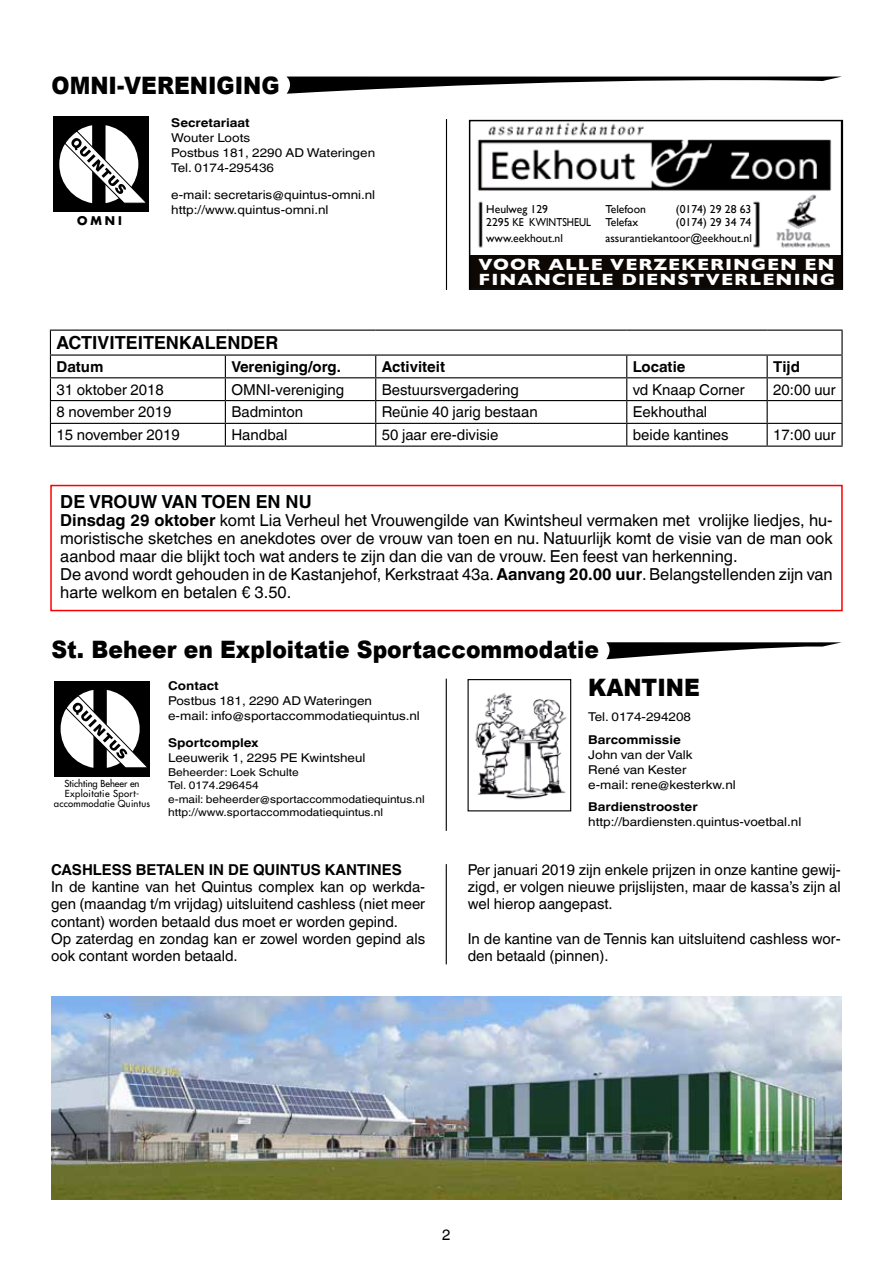
<style>
.page{position:relative;width:893px;height:1263px;background:#fff}
.page>*{position:absolute;margin:0;border:0;box-sizing:border-box;transform-origin:0 0}
.t1{font:900 24px/37.3px "Arial";color:#000;scale:.91 1}
.t2{font:700 18px "Helvetica World";color:#000}
.t3{font:16.5px/18px "Helvetica World";color:#000}
.t4{font:700 16.5px/15.1px "Gill Sans";letter-spacing:.06em;color:#fff;scale:1.13 1}
.t5{font:15px/17.2px "Helvetica World";color:#000}
.t6{font:700 15px "Helvetica World";color:#000}
.t7{font:12.15px/15px "Helvetica World";color:#000;scale:1.11 1}
.t8{font:700 12.15px "Helvetica World";color:#000;scale:1.11 1}
.t9{font:700 11.7px "Futura";color:#000}
.t10{font:11.55px "Gill Sans";color:#000}
.t11{font:10.8px/13.5px "Helvetica World";color:#000;scale:1.11 1}
.t12{font:9.45px/9.9px "Futura";letter-spacing:.025em;color:#000;text-align:center}
.s1{font-weight:700}
</style>
<div class="page">
<div style="left:53px;top:116px;width:96px;height:96px;background:#000"></div>
<svg style="left:59px;top:125px;width:87px;height:79px"></svg>
<svg style="left:286px;top:76px;width:556px;height:18px"></svg>
<hr style="left:446px;top:119px;width:1px;height:171px;background:#000">
<img style="left:472px;top:123px;width:368px;height:133px">
<div style="left:470px;top:256px;width:372px;height:32px;background:#0e0805"></div>
<div style="left:484px;top:203px;width:269px;height:42px;background:#fff"></div>
<div style="left:469px;top:120px;width:374px;height:170px;border:2px solid #000"></div>
<div style="left:54px;top:681px;width:96px;height:95px;background:#000"></div>
<svg style="left:61px;top:690px;width:86px;height:78px"></svg>
<svg style="left:606px;top:642px;width:236px;height:18px"></svg>
<hr style="left:446px;top:679px;width:1px;height:152px;background:#000">
<img style="left:475px;top:692px;width:92px;height:108px">
<div style="left:468px;top:679px;width:103px;height:132px;border:1px solid #000"></div>
<hr style="left:50px;top:330px;width:175px;height:1px;background:#000">
<hr style="left:225px;top:330px;width:151px;height:1px;background:#000">
<hr style="left:376px;top:330px;width:251px;height:1px;background:#000">
<hr style="left:627px;top:330px;width:140px;height:1px;background:#000">
<hr style="left:767px;top:330px;width:76px;height:1px;background:#000">
<hr style="left:841px;top:331px;width:2px;height:23px;background:#000">
<hr style="left:50px;top:354px;width:175px;height:2px;background:#000">
<hr style="left:225px;top:354px;width:151px;height:2px;background:#000">
<hr style="left:376px;top:354px;width:251px;height:2px;background:#000">
<hr style="left:627px;top:354px;width:140px;height:2px;background:#000">
<hr style="left:767px;top:354px;width:76px;height:2px;background:#000">
<hr style="left:841px;top:356px;width:2px;height:21px;background:#000">
<hr style="left:50px;top:377px;width:175px;height:1px;background:#000">
<hr style="left:225px;top:377px;width:151px;height:1px;background:#000">
<hr style="left:376px;top:377px;width:251px;height:1px;background:#000">
<hr style="left:627px;top:377px;width:140px;height:1px;background:#000">
<hr style="left:767px;top:377px;width:76px;height:1px;background:#000">
<hr style="left:841px;top:378px;width:2px;height:22px;background:#000">
<hr style="left:50px;top:400px;width:175px;height:1px;background:#000">
<hr style="left:225px;top:400px;width:151px;height:1px;background:#000">
<hr style="left:376px;top:400px;width:251px;height:1px;background:#000">
<hr style="left:627px;top:400px;width:140px;height:1px;background:#000">
<hr style="left:767px;top:400px;width:76px;height:1px;background:#000">
<hr style="left:841px;top:401px;width:2px;height:22px;background:#000">
<hr style="left:50px;top:423px;width:175px;height:1px;background:#000">
<svg style="left:50px;top:331px;width:1px;height:115px"></svg>
<hr style="left:225px;top:423px;width:151px;height:1px;background:#000">
<svg style="left:225px;top:356px;width:1px;height:90px"></svg>
<hr style="left:376px;top:423px;width:251px;height:1px;background:#000">
<svg style="left:375px;top:356px;width:1px;height:90px"></svg>
<hr style="left:627px;top:423px;width:140px;height:1px;background:#000">
<svg style="left:626px;top:356px;width:1px;height:90px"></svg>
<hr style="left:767px;top:423px;width:76px;height:1px;background:#000">
<svg style="left:767px;top:356px;width:1px;height:90px"></svg>
<hr style="left:841px;top:424px;width:2px;height:22px;background:#000">
<hr style="left:50px;top:446px;width:175px;height:1px;background:#000">
<hr style="left:225px;top:446px;width:151px;height:1px;background:#000">
<hr style="left:376px;top:446px;width:251px;height:1px;background:#000">
<hr style="left:627px;top:446px;width:140px;height:1px;background:#000">
<hr style="left:767px;top:446px;width:76px;height:1px;background:#000">
<hr style="left:446px;top:864px;width:1px;height:100px;background:#000">
<img style="left:51px;top:996px;width:791px;height:203px">
<div style="left:50px;top:485px;width:793px;height:126px;border:2px solid #f00"></div>
<h1 class="t1" style="left:52px;top:66px;width:252px">OMNI-VERENIGING</h1>
<p class="t9" style="left:77px;top:213px;width:46px">OMNI</p>
<p class="t8" style="left:171px;top:116px;width:72px">Secretariaat</p>
<p class="t7" style="left:171px;top:130px;width:185px">Wouter Loots<br>Postbus 181, 2290 AD Wateringen<br>Tel. 0174-295436</p>
<p class="t7" style="left:171px;top:187px;width:185px">e-mail: secretaris@quintus-omni.nl http://www.quintus-omni.nl</p>
<p class="t10" style="left:486px;top:203px;width:63px">Heulweg 129</p>
<p class="t10" style="left:605px;top:203px;width:42px">Telefoon</p>
<p class="t10" style="left:676px;top:203px;width:77px">(0174) 29 28 63</p>
<p class="t10" style="left:486px;top:216px;width:106px">2295 KE KWINTSHEUL</p>
<p class="t10" style="left:605px;top:216px;width:34px">Telefax</p>
<p class="t10" style="left:676px;top:216px;width:77px">(0174) 29 34 74</p>
<p class="t10" style="left:486px;top:231px;width:78px">www.eekhout.nl</p>
<p class="t10" style="left:605px;top:231px;width:148px">assurantiekantoor@eekhout.nl</p>
<p class="t4" style="left:479px;top:257px;width:317px">VOOR ALLE VERZEKERINGEN EN<br>FINANCIELE DIENSTVERLENING</p>
<p class="t2" style="left:56px;top:332px;width:223px">ACTIVITEITENKALENDER</p>
<p class="t6" style="left:56px;top:358px;width:49px">Datum</p>
<p class="t6" style="left:231px;top:358px;width:111px">Vereniging/org.</p>
<p class="t6" style="left:382px;top:358px;width:65px">Activiteit</p>
<p class="t6" style="left:633px;top:358px;width:54px">Locatie</p>
<p class="t6" style="left:773px;top:358px;width:28px">Tijd</p>
<p class="t5" style="left:56px;top:381px;width:109px">31 oktober 2018</p>
<p class="t5" style="left:231px;top:381px;width:114px">OMNI-vereniging</p>
<p class="t5" style="left:382px;top:381px;width:139px">Bestuursvergadering</p>
<p class="t5" style="left:633px;top:381px;width:113px">vd Knaap Corner</p>
<p class="t5" style="left:773px;top:381px;width:64px">20:00 uur</p>
<p class="t5" style="left:56px;top:404px;width:117px">8 november 2019</p>
<p class="t5" style="left:231px;top:404px;width:73px">Badminton</p>
<p class="t5" style="left:382px;top:404px;width:157px">Reünie 40 jarig bestaan</p>
<p class="t5" style="left:633px;top:404px;width:76px">Eekhouthal</p>
<p class="t5" style="left:56px;top:426px;width:125px">15 november 2019</p>
<p class="t5" style="left:231px;top:426px;width:58px">Handbal</p>
<p class="t5" style="left:382px;top:426px;width:118px">50 jaar ere-divisie</p>
<p class="t5" style="left:633px;top:426px;width:97px">beide kantines</p>
<p class="t5" style="left:773px;top:426px;width:64px">17:00 uur</p>
<p class="t2" style="left:60px;top:491px;width:253px">DE VROUW VAN TOEN EN NU</p>
<p class="t3" style="left:60px;top:511px;width:774px"><span class="s1">Dinsdag 29 oktober</span> komt Lia Verheul het Vrouwengilde van Kwintsheul vermaken met vrolijke liedjes, hu&shy;moristische sketches en anekdotes over de vrouw van toen en nu. Natuurlijk komt de visie van de man ook aanbod maar die blijkt toch wat anders te zijn dan die van de vrouw. Een feest van herkenning.<br>De avond wordt gehouden in de Kastanjehof, Kerkstraat 43a. <span class="s1">Aanvang 20.00 uur</span>. Belangstellenden zijn van harte welkom en betalen € 3.50.</p>
<h1 class="t1" style="left:588px;top:630px;width:124px;text-indent:-537px">St. Beheer en Exploitatie Sportaccommodatie<br>KANTINE</h1>
<p class="t7" style="left:588px;top:710px;width:94px">Tel. 0174-294208</p>
<p class="t8" style="left:588px;top:732px;width:85px">Barcommissie</p>
<p class="t7" style="left:588px;top:747px;width:134px">John van der Valk<br>René van Kester<br>e-mail: rene@kesterkw.nl</p>
<p class="t8" style="left:588px;top:800px;width:100px">Bardienstrooster</p>
<p class="t7" style="left:588px;top:815px;width:193px">http://bardiensten.quintus-voetbal.nl</p>
<p class="t8" style="left:168px;top:679px;width:47px">Contact</p>
<p class="t7" style="left:168px;top:693px;width:228px">Postbus 181, 2290 AD Wateringen<br>e-mail: info@sportaccommodatiequintus.nl</p>
<p class="t8" style="left:168px;top:736px;width:83px">Sportcomplex</p>
<p class="t7" style="left:168px;top:750px;width:179px">Leeuwerik 1, 2295 PE Kwintsheul</p>
<p class="t11" style="left:168px;top:765px;width:233px">Beheerder: Loek Schulte<br>Tel. 0174.296454<br>e-mail: beheerder@sportaccommodatiequintus.nl http://www.sportaccommodatiequintus.nl</p>
<p class="t12" style="left:54px;top:778px;width:98px">Stichting Beheer en<br>Exploitatie Sport&shy;accommodatie Quintus</p>
<p class="t6" style="left:51px;top:861px;width:352px">CASHLESS BETALEN IN DE QUINTUS KANTINES</p>
<p class="t5" style="left:51px;top:878px;width:376px">In de kantine van het Quintus complex kan op werkda&shy;gen (maandag t/m vrijdag) uitsluitend cashless (niet meer contant) worden betaald dus moet er worden gepind.<br>Op zaterdag en zondag kan er zowel worden gepind als ook contant worden betaald.</p>
<p class="t5" style="left:468px;top:861px;width:375px;text-align:justify">Per januari 2019 zijn enkele prijzen in onze kantine gewij&shy;zigd, er volgen nieuwe prijslijsten, maar de kassa’s zijn al wel hierop aangepast.</p>
<p class="t5" style="left:468px;top:930px;width:375px">In de kantine van de Tennis kan uitsluitend cashless wor&shy;den betaald (pinnen).</p>
<p class="t5" style="left:442px;top:1226px;width:10px">2</p>
</div>
